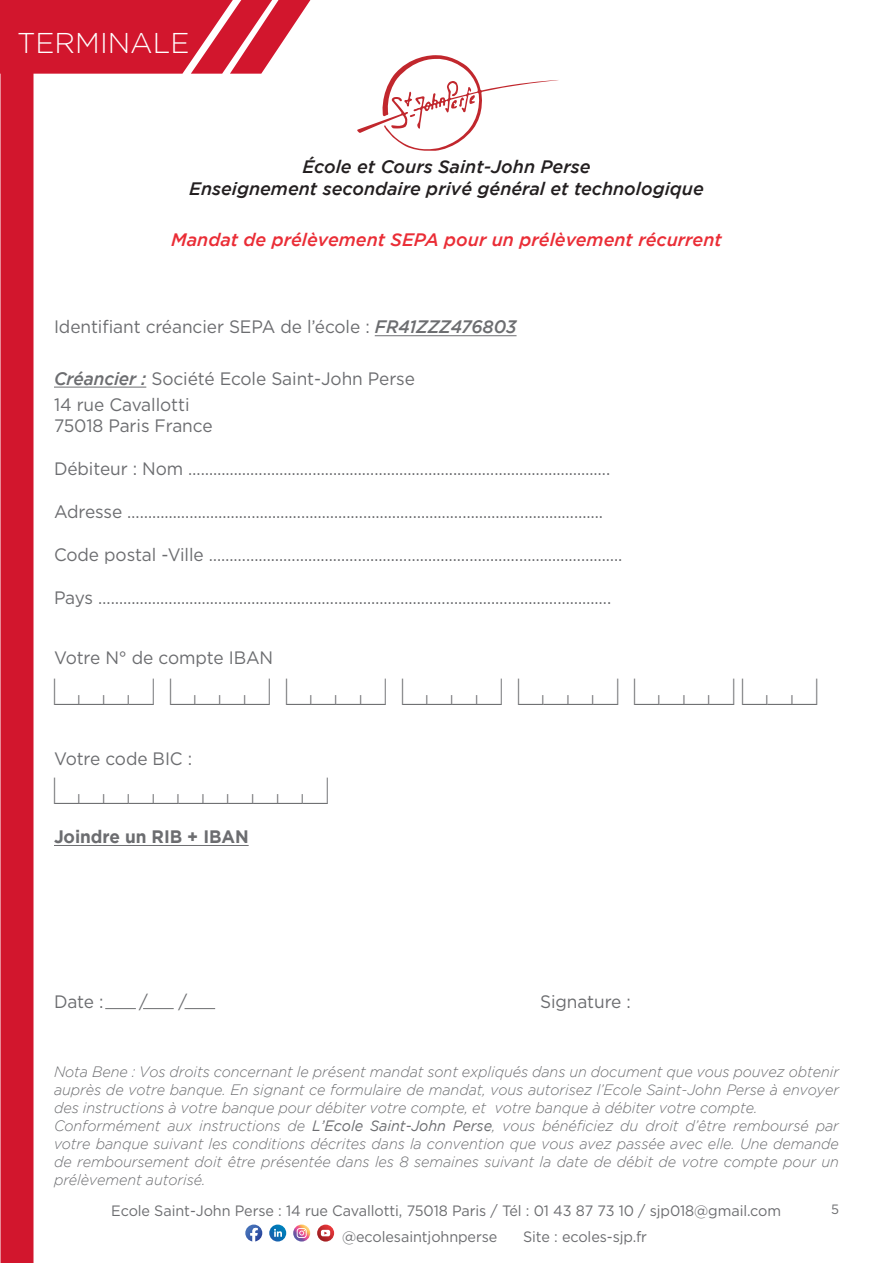
<style>
.page{position:relative;width:893px;height:1263px;background:#fff}
.page>*{position:absolute;margin:0;border:0;box-sizing:border-box;transform-origin:0 0}
.t1{font:34.5px "Casesaremplir";letter-spacing:-.005em;color:#6c6d70;scale:.96 1}
.t2{font:300 28.5px "Gotham";color:#fff}
.t3{font:18px "Gotham";letter-spacing:-.005em;color:#6c6d70;scale:.96 1}
.t4{font:italic 500 18px/22.5px "Gotham";color:#231f20;text-align:center}
.t5{font:italic 500 18px "Gotham";color:#ea2d36}
.t6{font:700 18px "Gotham";letter-spacing:-.005em;color:#6c6d70;scale:.96 1}
.t7{font:italic 300 15px/18px "Gotham";letter-spacing:-.005em;color:#6c6d70;text-align:justify;scale:.96 1}
.t8{font:15px "Gotham";letter-spacing:-.005em;color:#6c6d70;scale:.96 1}
.t9{font:13.5px "Gotham";color:#6c6d70;scale:.96 1}
.s1{font-weight:500;font-style:italic}
.s2{font-weight:400}
</style>
<div class="page">
<div style="left:1px;top:17px;width:33px;height:1246px;background:#d2162d"></div>
<svg style="left:0;top:0;width:310px;height:74px"></svg>
<hr style="left:375px;top:335px;width:142px;height:1px;background:#6c6d70">
<hr style="left:54px;top:387px;width:92px;height:1px;background:#6c6d70">
<hr style="left:54px;top:845px;width:195px;height:1px;background:#6c6d70">
<svg style="left:357px;top:55px;width:202px;height:96px"></svg>
<svg style="left:293px;top:1224px;width:17px;height:17px"></svg>
<svg style="left:297px;top:1228px;width:10px;height:10px"></svg>
<svg style="left:245px;top:1224px;width:17px;height:17px"></svg>
<svg style="left:269px;top:1224px;width:17px;height:17px"></svg>
<svg style="left:274px;top:1229px;width:8px;height:8px"></svg>
<svg style="left:317px;top:1224px;width:17px;height:17px"></svg>
<svg style="left:321px;top:1230px;width:9px;height:6px"></svg>
<hr style="left:105px;top:1008px;width:31px;height:1px;background:#6c6d70">
<hr style="left:143px;top:1008px;width:31px;height:1px;background:#6c6d70">
<hr style="left:185px;top:1008px;width:30px;height:1px;background:#6c6d70">
<p class="t2" style="left:17px;top:28px;width:174px">TERMINALE</p>
<p class="t4" style="left:189px;top:155px;width:516px">École et Cours Saint-John Perse<br>Enseignement secondaire privé général et technologique</p>
<p class="t5" style="left:171px;top:229px;width:552px">Mandat de prélèvement SEPA pour un prélèvement récurrent</p>
<p class="t3" style="left:54px;top:315px;width:483px">Identifiant créancier SEPA de l’école : <span class="s1">FR41ZZZ476803</span></p>
<p class="t3" style="left:54px;top:367px;width:378px"><span class="s1">Créancier :</span> Société Ecole Saint-John Perse</p>
<p class="t3" style="left:54px;top:393px;width:143px">14 rue Cavallotti</p>
<p class="t3" style="left:54px;top:414px;width:167px">75018 Paris France</p>
<p class="t3" style="left:54px;top:457px;width:581px">Débiteur : Nom ………………………………………………………..……………………………….</p>
<p class="t3" style="left:54px;top:500px;width:573px">Adresse …………………………………………………………………………………………………….</p>
<p class="t3" style="left:54px;top:543px;width:594px">Code postal -Ville ……………………………………………………………………………………….</p>
<p class="t3" style="left:54px;top:586px;width:582px">Pays …………………………………………………………………………………………………………….</p>
<p class="t3" style="left:54px;top:646px;width:230px">Votre N° de compte IBAN</p>
<p class="t1" style="left:54px;top:673px;width:797px">ABBC ABBC ABBC ABBC ABBC ABBC ABC</p>
<p class="t3" style="left:54px;top:747px;width:145px">Votre code BIC :</p>
<p class="t1" style="left:54px;top:772px;width:287px">ABBBBBBBBBC</p>
<p class="t6" style="left:54px;top:826px;width:204px">Joindre un RIB + IBAN</p>
<p class="t3" style="left:54px;top:990px;width:53px">Date :</p>
<p class="t3" style="left:139px;top:990px;width:11px">/</p>
<p class="t3" style="left:178px;top:990px;width:11px">/</p>
<p class="t3" style="left:540px;top:990px;width:96px">Signature :</p>
<p class="t7" style="left:54px;top:1063px;width:819px">Nota Bene : Vos droits concernant le présent mandat sont expliqués dans un document que vous pouvez obtenir auprès de votre banque. En signant ce formulaire de mandat, vous autorisez l’Ecole Saint-John Perse à envoyer des instructions à votre banque pour débiter votre compte, et votre banque à débiter votre compte.</p>
<p class="t7" style="left:54px;top:1117px;width:819px">Conformément aux instructions de <span class="s2">L’Ecole Saint-John Perse</span>, vous bénéficiez du droit d’être remboursé par votre banque suivant les conditions décrites dans la convention que vous avez passée avec elle. Une demande de remboursement doit être présentée dans les 8 semaines suivant la date de débit de votre compte pour un prélèvement autorisé.</p>
<p class="t8" style="left:111px;top:1200px;width:699px">Ecole Saint-John Perse : 14 rue Cavallotti, 75018 Paris / Tél : 01 43 87 73 10 / sjp018@gmail.com</p>
<p class="t9" style="left:831px;top:1201px;width:10px">5</p>
<p class="t8" style="left:342px;top:1227px;width:163px">@ecolesaintjohnperse</p>
<p class="t8" style="left:523px;top:1227px;width:131px">Site : ecoles-sjp.fr</p>
</div>
